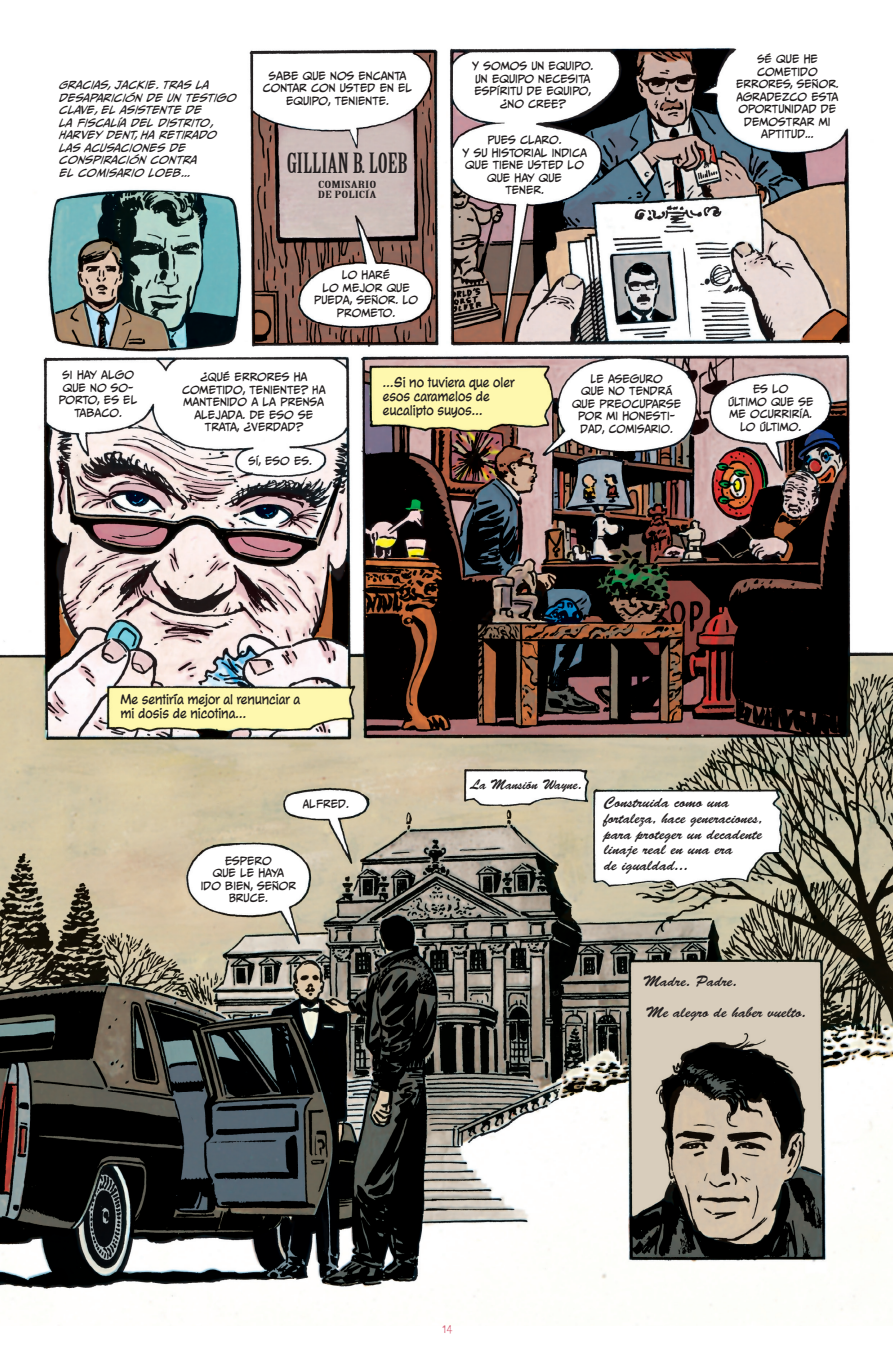
<style>
.page{position:relative;width:893px;height:1360px;background:#fff}
.page>*{position:absolute;margin:0;border:0;box-sizing:border-box;transform-origin:0 0}
.t1{font:27.12px "Birch Std";color:#231f20;scale:1.14 1}
.t2{font:15.05px/15.8px "Brush Script Std";color:#231f20}
.t3{font:14.17px "Brush Script Std";color:#231f20;scale:.93 1}
.t4{font:13.3px/14.2px "CC Face Front";color:#231f20}
.t5{font:12.25px "Tox Typewriter";color:#d8657a}
.t6{font:10.33px/12.4px "CC Meanwhile";color:#231f20;text-align:center}
.t7{font:italic 10.33px/12.4px "CC Meanwhile";color:#231f20}
.t8{font:9.62px/10.8px "Birch Std";color:#231f20;scale:2.22 1}
</style>
<div class="page">
<img style="left:0;top:47px;width:893px;height:1268px">
<p class="t7" style="left:60px;top:79px;width:179px">GRACIAS, JACKIE. TRAS LA<br>DESAPARICIÓN DE UN TESTIGO<br>CLAVE, EL ASISTENTE DE<br>LA FISCALÍA DEL DISTRITO,<br>HARVEY DENT, HA RETIRADO<br>LAS ACUSACIONES DE<br>CONSPIRACIÓN CONTRA<br>EL COMISARIO LOEB...</p>
<p class="t6" style="left:263px;top:70px;width:151px">SABE QUE NOS ENCANTA<br>CONTAR CON USTED EN EL<br>EQUIPO, TENIENTE.</p>
<p class="t1" style="left:287px;top:148px;width:108px">GILLIAN B. LOEB</p>
<p class="t8" style="left:318px;top:179px;width:28px">COMISARIO<br>DE POLICÍA</p>
<p class="t6" style="left:314px;top:269px;width:105px">LO HARÉ<br>LO MEJOR QUE<br>PUEDA, SEÑOR. LO<br>PROMETO.</p>
<p class="t6" style="left:472px;top:60px;width:123px">Y SOMOS UN EQUIPO.<br>UN EQUIPO NECESITA<br>ESPÍRITU DE EQUIPO, ¿NO CREE?</p>
<p class="t6" style="left:462px;top:134px;width:126px">PUES CLARO.<br>Y SU HISTORIAL INDICA<br>QUE TIENE USTED LO<br>QUE HAY QUE<br>TENER.</p>
<p class="t6" style="left:736px;top:53px;width:104px">SÉ QUE HE<br>COMETIDO<br>ERRORES, SEÑOR.<br>AGRADEZCO ESTA<br>OPORTUNIDAD DE<br>DEMOSTRAR MI<br>APTITUD...</p>
<p class="t6" style="left:59px;top:369px;width:80px">SI HAY ALGO<br>QUE NO SO-<br>PORTO, ES EL<br>TABACO.</p>
<p class="t6" style="left:182px;top:371px;width:145px">¿QUÉ ERRORES HA<br>COMETIDO, TENIENTE? HA<br>MANTENIDO A LA PRENSA<br>ALEJADA. DE ESO SE<br>TRATA, ¿VERDAD?</p>
<p class="t6" style="left:248px;top:455px;width:65px">SÍ, ESO ES.</p>
<p class="t4" style="left:383px;top:375px;width:133px">...Si no tuviera que oler esos caramelos de eucalipto suyos...</p>
<p class="t6" style="left:572px;top:373px;width:111px">LE ASEGURO<br>QUE NO TENDRÁ<br>QUE PREOCUPARSE<br>POR MI HONESTI-<br>DAD, COMISARIO.</p>
<p class="t6" style="left:728px;top:383px;width:87px">ES LO<br>ÚLTIMO QUE SE<br>ME OCURRIRÍA.<br>LO ÚLTIMO.</p>
<p class="t4" style="left:121px;top:692px;width:181px">Me sentiría mejor al renunciar a mi dosis de nicotina...</p>
<p class="t6" style="left:303px;top:797px;width:47px">ALFRED.</p>
<p class="t6" style="left:201px;top:854px;width:97px">ESPERO<br>QUE LE HAYA<br>IDO BIEN, SEÑOR<br>BRUCE.</p>
<p class="t3" style="left:470px;top:776px;width:121px">La Mansión Wayne.</p>
<p class="t2" style="left:604px;top:794px;width:160px">Construida como una fortaleza, hace generaciones, para proteger un decadente linaje real en una era<br>de igualdad...</p>
<p class="t2" style="left:643px;top:965px;width:165px;line-height:31.3px">Madre. Padre.<br>Me alegro de haber vuelto.</p>
<p class="t5" style="left:442px;top:1322px;width:12px">14</p>
</div>
